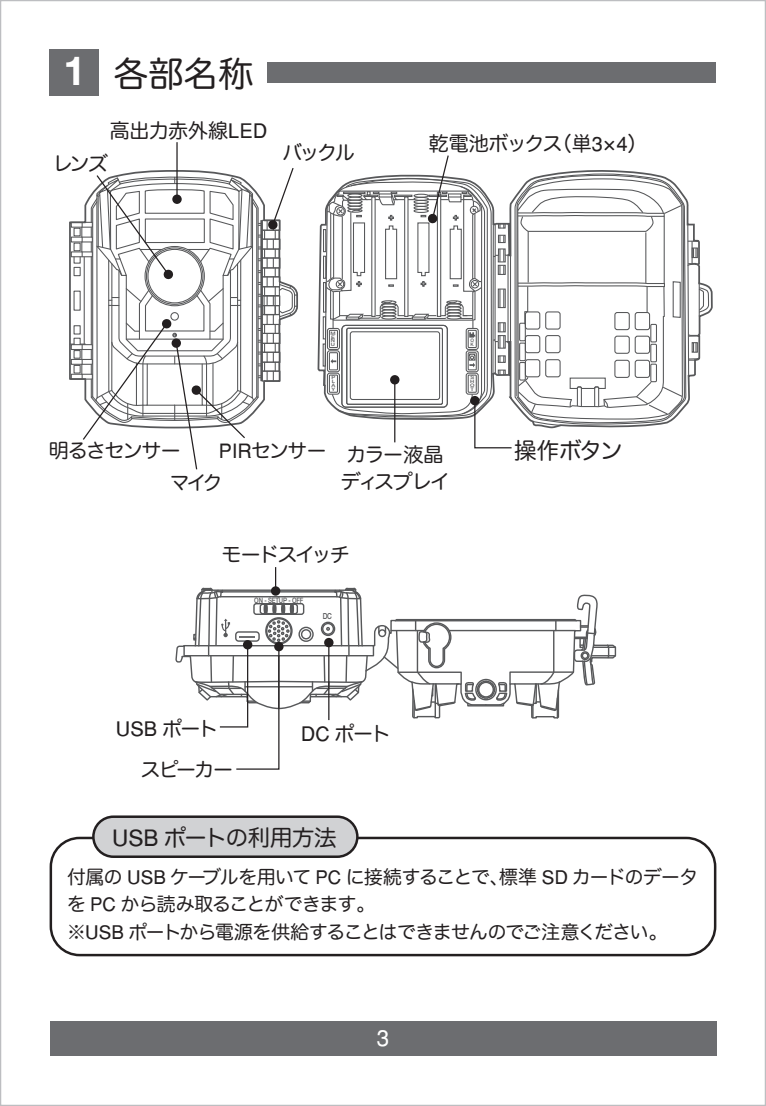
<style>
.page{position:relative;width:766px;height:1106px;background:#fff}
.page>*{position:absolute;margin:0;border:0;box-sizing:border-box;transform-origin:0 0}
.t1{font:35px "Hira Maru Pro N W4";color:#231f20}
.t2{font:22.5px "Hira Maru Pro N W4";letter-spacing:-.025em;color:#231f20}
.t3{font:22.5px "Helvetica";color:#fff}
.t4{font:20px/27.5px "Hira Maru Pro N W4";letter-spacing:-.075em;color:#231f20}
.t5{font:20px "Hira Maru Pro N W4";letter-spacing:-.055em;color:#231f20}
.t6{font:20px "Helvetica";color:#231f20}
.t7{font:19.75px/32.5px "Hira Maru Pro N W4";letter-spacing:-.095em;color:#231f20}
.t8{font:18.75px/27.5px "Hira Maru Pro N W4";letter-spacing:-.045em;color:#231f20}
.t9{font:500 8.25px "Helvetica 65";color:#57585a;scale:.8 1}
.t10{font:500 7.5px "Helvetica 65";letter-spacing:-.025em;color:#57585a;scale:.8 1}
.t11{font:500 4.75px/4px "Helvetica 65";color:#57585a;text-align:justify;scale:1.23 1}
.t12{font:500 4.75px/4px "Helvetica 65";color:#57585a}
.s1{font-family:"Helvetica 75";font-weight:700;font-size:40px;color:#fff}
.s2{font-family:"Helvetica"}
.s3{font-family:"Hira Maru Pro N W4"}
</style>
<div class="page">
<div style="left:50px;top:1021px;width:666px;height:35px;background:#6c6d70"></div>
<div style="left:268px;top:62px;width:447px;height:21px;background:#6c6d70"></div>
<svg style="left:69px;top:221px;width:229px;height:159px"></svg>
<div style="left:323px;top:229px;width:3px;height:23px;border:1px solid #57585a"></div>
<div style="left:323px;top:256px;width:3px;height:23px;border:1px solid #57585a"></div>
<div style="left:322px;top:316px;width:4px;height:23px;border:1px solid #57585a"></div>
<div style="left:322px;top:343px;width:4px;height:23px;border:1px solid #57585a"></div>
<div style="left:323px;top:282px;width:3px;height:31px;border:1px solid #57585a"></div>
<div style="left:50px;top:50px;width:49px;height:46px;background:#6c6d70"></div>
<hr style="left:176px;top:142px;width:2px;height:57px;background:#231f20">
<svg style="left:50px;top:836px;width:666px;height:120px"></svg>
<div style="left:93px;top:816px;width:264px;height:40px;background:#d1d2d4;border-radius:20px"></div>
<div style="left:92px;top:815px;width:266px;height:43px;border:2px solid #231f20;border-radius:20px"></div>
<svg style="left:80px;top:166px;width:217px;height:304px"></svg>
<svg style="left:325px;top:155px;width:384px;height:294px"></svg>
<div style="left:470px;top:396px;width:9px;height:9px;background:#231f20;border-radius:50%"></div>
<svg style="left:175px;top:567px;width:441px;height:203px"></svg>
<div style="left:243px;top:640px;width:9px;height:9px;background:#231f20;border-radius:50%"></div>
<hr style="left:328px;top:642px;width:1px;height:78px;background:#231f20">
<div style="left:324px;top:638px;width:9px;height:9px;background:#231f20;border-radius:50%"></div>
<h1 class="t1" style="left:63px;top:43px;width:192px"><span class="s1">1</span> 各部名称</h1>
<p class="t4" style="left:110px;top:115px;width:159px">高出力赤外線<span class="s2">LED</span></p>
<p class="t4" style="left:53px;top:149px;width:57px">レンズ</p>
<p class="t4" style="left:282px;top:137px;width:74px">バックル</p>
<p class="t11" style="left:330px;top:331px;width:6px;text-align:left">M<br>E<br>N<br>U</p>
<p class="t11" style="left:331px;top:375px;width:5px">P L A Y</p>
<p class="t5" style="left:429px;top:126px;width:220px">乾電池ボックス（単<span class="s2">3</span>×<span class="s2">4</span>）</p>
<p class="t12" style="left:470px;top:338px;width:5px">O<br>K</p>
<p class="t11" style="left:470px;top:375px;width:5px">S H O T</p>
<p class="t4" style="left:49px;top:435px;width:134px">明るさセンサー</p>
<p class="t7" style="left:170px;top:433px;width:158px;text-indent:49px"><span class="s2">PIR</span>センサーマイク</p>
<p class="t4" style="left:341px;top:439px;width:111px">カラー液晶ディスプレイ</p>
<p class="t4" style="left:221px;top:539px;width:130px">モードスイッチ</p>
<p class="t10" style="left:254px;top:595px;width:63px">ON - SETUP - OFF</p>
<p class="t9" style="left:322px;top:611px;width:13px">DC</p>
<p class="t6" style="left:116px;top:716px;width:104px">USB <span class="s3">ポート</span></p>
<p class="t4" style="left:301px;top:719px;width:91px"><span class="s2">DC</span> ポート</p>
<p class="t4" style="left:140px;top:754px;width:94px">スピーカー</p>
<p class="t2" style="left:112px;top:817px;width:226px"><span class="s2">USB</span> ポートの利用方法</p>
<p class="t2" style="left:514px;top:431px;width:110px">操作ボタン</p>
<p class="t8" style="left:67px;top:862px;width:632px">付属の <span class="s2">USB</span> ケーブルを用いて <span class="s2">PC</span> に接続することで、標準 <span class="s2">SD</span> カードのデータを <span class="s2">PC</span> から読み取ることができます。<br>※<span class="s2">USB</span> ポートから電源を供給することはできませんのでご注意ください。</p>
<p class="t3" style="left:377px;top:1024px;width:14px">3</p>
</div>
